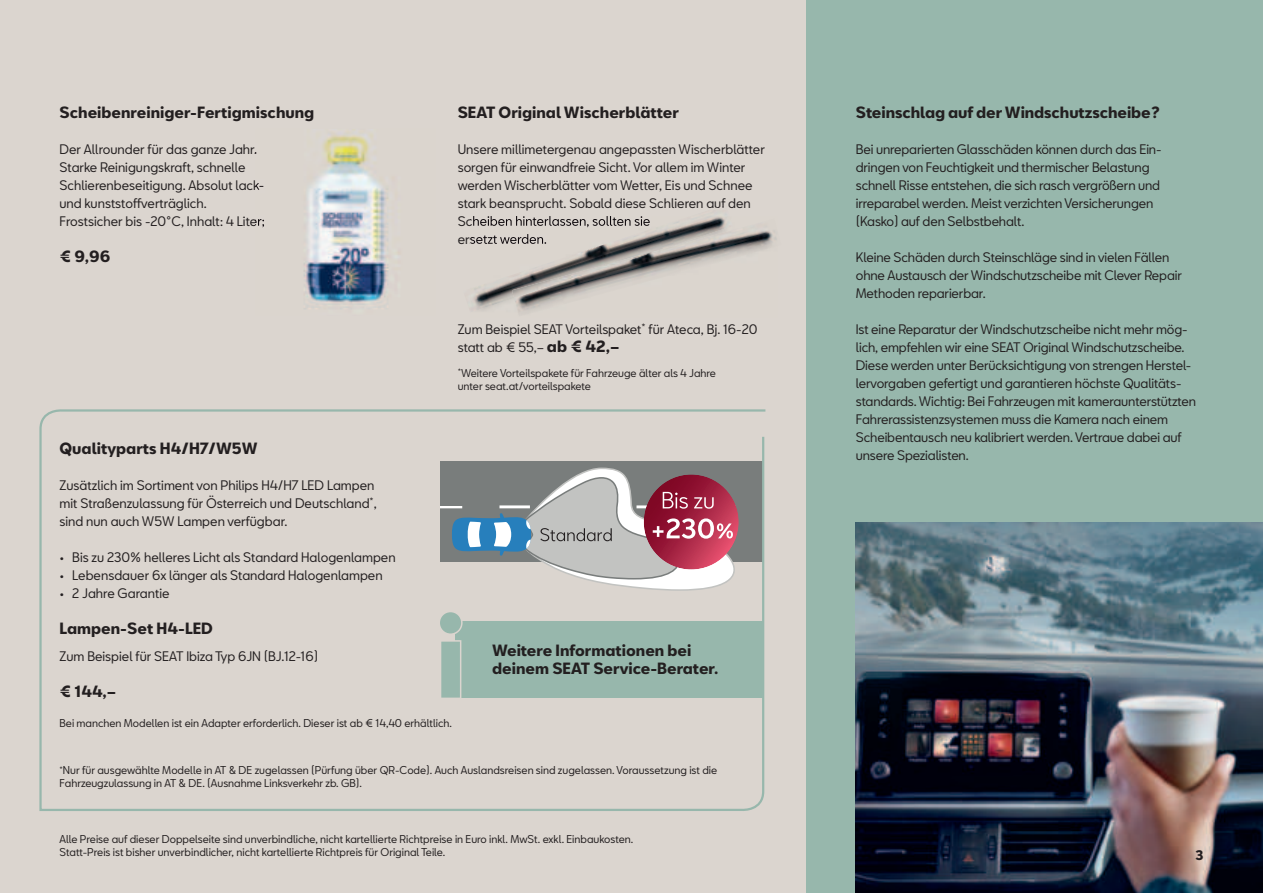
<style>
.page{position:relative;width:1263px;height:893px;background:#fff}
.page>*{position:absolute;margin:0;border:0;box-sizing:border-box;transform-origin:0 0}
.t1{font:108px "SEATBCN Bold 5";color:#97b7ac}
.t2{font:15px/18px "SEATBCN Bold 5";color:#231f20}
.t3{font:12.75px/18px "SEATBCN Regular 6";letter-spacing:-.01em;color:#231f20}
.t4{font:12.75px "SEATBCN Bold 5";color:#231f20}
.t5{font:10.5px/12.6px "SEATBCN Regular 6";color:#231f20}
.s1{font-family:"SEATBCN Bold 5";font-size:15px}
</style>
<div class="page">
<div style="left:806px;top:0;width:457px;height:893px;background:#97b7ac"></div>
<div style="left:0;top:0;width:806px;height:893px;background:#dbd5cf"></div>
<img style="left:262px;top:134px;width:137px;height:175px">
<svg style="left:256px;top:180px;width:8px;height:12px"></svg>
<svg style="left:256px;top:216px;width:8px;height:11px"></svg>
<img style="left:855px;top:523px;width:408px;height:370px">
<img style="left:716px;top:205px;width:8px;height:3px">
<img style="left:470px;top:216px;width:254px;height:94px">
<img style="left:514px;top:219px;width:263px;height:93px">
<img style="left:512px;top:249px;width:150px;height:49px">
<svg style="left:39px;top:409px;width:727px;height:402px"></svg>
<div style="left:455px;top:621px;width:308px;height:76px;background:#97b7ac"></div>
<svg style="left:437px;top:609px;width:27px;height:92px"></svg>
<p class="t2" style="left:60px;top:104px;width:256px">Scheibenreiniger-Fertigmischung</p>
<p class="t3" style="left:60px;top:140px;width:207px">Der Allrounder für das ganze Jahr.<br>Starke Reinigungskraft, schnelle Schlierenbeseitigung. Absolut lack&shy;und kunststoffverträglich.<br>Frostsicher bis -20°C, Inhalt: 4 Liter;</p>
<p class="t2" style="left:60px;top:248px;width:53px">€ 9,96</p>
<p class="t2" style="left:458px;top:104px;width:223px">SEAT Original Wischerblätter</p>
<p class="t3" style="left:458px;top:140px;width:309px">Unsere millimetergenau angepassten Wischerblätter sorgen für einwandfreie Sicht. Vor allem im Winter werden Wischerblätter vom Wetter, Eis und Schnee stark beansprucht. Sobald diese Schlieren auf den</p>
<p class="t3" style="left:458px;top:320px;width:301px">Zum Beispiel SEAT Vorteilspaket<sup>*</sup> für Ateca, Bj. 16-20 statt ab € 55,– <span class="s1">ab € 42,–</span></p>
<p class="t5" style="left:458px;top:367px;width:260px"><sup>*</sup>Weitere Vorteilspakete für Fahrzeuge älter als 4 Jahre unter seat.at/vorteilspakete</p>
<p class="t2" style="left:60px;top:440px;width:200px">Qualityparts H4/H7/W5W</p>
<p class="t3" style="left:60px;top:476px;width:319px">Zusätzlich im Sortiment von Philips H4/H7 LED Lampen mit Straßenzulassung für Österreich und Deutschland<sup>*</sup>, sind nun auch W5W Lampen verfügbar.</p>
<p class="t3" style="left:60px;top:548px;width:338px">∙ Bis zu 230% helleres Licht als Standard Halogenlampen ∙ Lebensdauer 6x länger als Standard Halogenlampen<br>∙ 2 Jahre Garantie</p>
<p class="t2" style="left:60px;top:620px;width:155px">Lampen-Set H4-LED</p>
<p class="t3" style="left:60px;top:647px;width:260px">Zum Beispiel für SEAT Ibiza Typ 6JN (BJ.12-16)</p>
<p class="t2" style="left:60px;top:683px;width:58px">€ 144,–</p>
<p class="t5" style="left:60px;top:717px;width:394px">Bei manchen Modellen ist ein Adapter erforderlich. Dieser ist ab € 14,40 erhältlich.</p>
<p class="t5" style="left:60px;top:764px;width:659px"><sup>*</sup>Nur für ausgewählte Modelle in AT &amp; DE zugelassen (Pürfung über QR-Code). Auch Auslandsreisen sind zugelassen. Voraussetzung ist die<br>Fahrzeugzulassung in AT &amp; DE. (Ausnahme Linksverkehr zb. GB).</p>
<h1 class="t1" style="left:435px;top:612px;width:32px">i</h1>
<p class="t2" style="left:492px;top:643px;width:228px">Weitere Informationen bei deinem SEAT Service-Berater.</p>
<p class="t5" style="left:60px;top:833px;width:575px">Alle Preise auf dieser Doppelseite sind unverbindliche, nicht kartellierte Richtpreise in Euro inkl. MwSt. exkl. Einbaukosten.<br>Statt-Preis ist bisher unverbindlicher, nicht kartellierte Richtpreis für Original Teile.</p>
<p class="t2" style="left:856px;top:104px;width:306px">Steinschlag auf der Windschutzscheibe?</p>
<p class="t3" style="left:856px;top:140px;width:307px">Bei unreparierten Glasschäden können durch das Ein&shy;dringen von Feuchtigkeit und thermischer Belastung schnell Risse entstehen, die sich rasch vergrößern und irreparabel werden. Meist verzichten Versicherungen (Kasko) auf den Selbstbehalt.</p>
<p class="t3" style="left:856px;top:248px;width:328px">Kleine Schäden durch Steinschläge sind in vielen Fällen ohne Austausch der Windschutzscheibe mit Clever Repair<br>Methoden reparierbar.</p>
<p class="t3" style="left:856px;top:320px;width:342px">Ist eine Reparatur der Windschutzscheibe nicht mehr mög&shy;lich, empfehlen wir eine SEAT Original Windschutzscheibe.<br>Diese werden unter Berücksichtigung von strengen Herstel&shy;lervorgaben gefertigt und garantieren höchste Qualitäts&shy;standards. Wichtig: Bei Fahrzeugen mit kameraunterstützten Fahrerassistenzsystemen muss die Kamera nach einem Scheibentausch neu kalibriert werden. Vertraue dabei auf unsere Spezialisten.</p>
<p class="t4" style="left:1195px;top:850px;width:10px">3</p>
</div>
